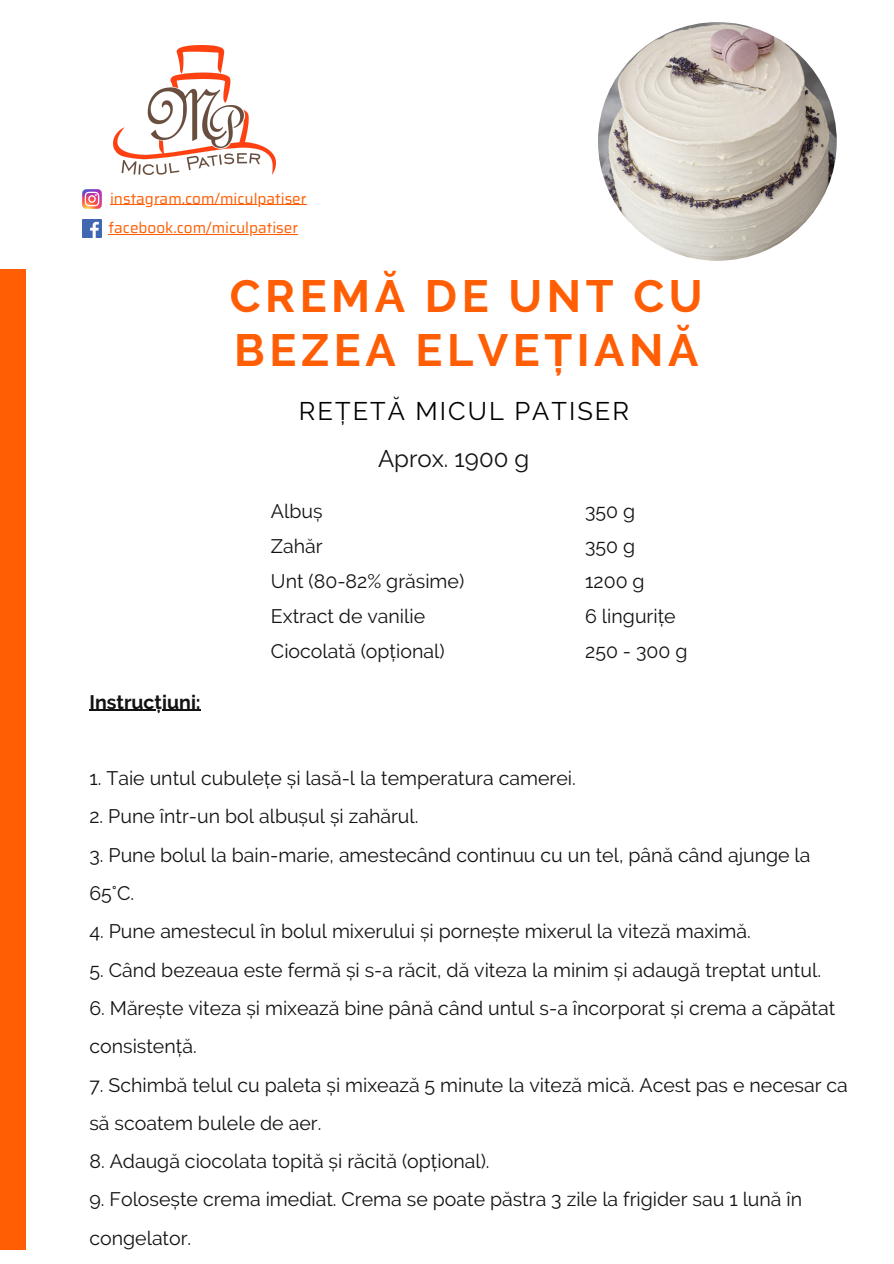
<style>
.page{position:relative;width:894px;height:1264px;background:#fff}
.page>*{position:absolute;margin:0;border:0;box-sizing:border-box;transform-origin:0 0}
.t1{font:700 45px/54px "Raleway";letter-spacing:.1em;color:#ff5e04}
.t2{font:25.35px "Raleway";letter-spacing:.08em;color:#000}
.t3{font:24px "Raleway";color:#121212}
.t4{font:19.5px/35px "Raleway";color:#121212}
.t5{font:700 19.5px "Raleway";color:#121212}
.t6{font:15.3px/29.1px "Saira";color:#ff5e04}
</style>
<div class="page">
<img style="left:598px;top:22px;width:238px;height:239px;border-radius:50%">
<img style="left:82px;top:219px;width:19px;height:19px">
<img style="left:82px;top:189px;width:19px;height:19px">
<hr style="left:110px;top:204px;width:196px;height:1px;background:#ff5e04">
<hr style="left:108px;top:234px;width:190px;height:1px;background:#ff5e04">
<img style="left:113px;top:45px;width:162px;height:129px">
<div style="left:0;top:269px;width:26px;height:980px;background:#ff5e04"></div>
<hr style="left:89px;top:709px;width:112px;height:1px;background:#121212">
<p class="t6" style="left:108px;top:184px;width:199px">instagram.com/miculpatiser facebook.com/miculpatiser</p>
<h1 class="t1" style="left:230px;top:269px;width:474px">CREMĂ DE UNT CU<br>BEZEA ELVEȚIANĂ</h1>
<p class="t2" style="left:299px;top:396px;width:331px">REȚETĂ MICUL PATISER</p>
<p class="t3" style="left:378px;top:444px;width:153px">Aprox. 1900 g</p>
<p class="t5" style="left:89px;top:690px;width:113px">Instrucțiuni:</p>
<p class="t4" style="left:271px;top:494px;width:195px">Albuș<br>Zahăr<br>Unt (80-82% grăsime)<br>Extract de vanilie<br>Ciocolată (opțional)</p>
<p class="t4" style="left:585px;top:494px;width:104px">350 g<br>350 g<br>1200 g<br>6 lingurițe<br>250 - 300 g</p>
<p class="t4" style="left:89px;top:760px;width:487px">1. Taie untul cubulețe și lasă-l la temperatura camerei.</p>
<p class="t4" style="left:89px;top:799px;width:330px">2. Pune într-un bol albușul și zahărul.</p>
<p class="t4" style="left:89px;top:835px;width:722px;line-height:38.2px">3. Pune bolul la bain-marie, amestecând continuu cu un tel, până când ajunge la<br>65°C.</p>
<p class="t4" style="left:89px;top:913px;width:662px">4. Pune amestecul în bolul mixerului și pornește mixerul la viteză maximă.</p>
<p class="t4" style="left:89px;top:952px;width:733px">5. Când bezeaua este fermă și s-a răcit, dă viteza la minim și adaugă treptat untul.</p>
<p class="t4" style="left:89px;top:988px;width:747px;line-height:38.2px">6. Mărește viteza și mixează bine până când untul s-a încorporat și crema a căpătat consistență.</p>
<p class="t4" style="left:89px;top:1065px;width:759px;line-height:38.2px">7. Schimbă telul cu paleta și mixează 5 minute la viteză mică. Acest pas e necesar ca să scoatem bulele de aer.</p>
<p class="t4" style="left:89px;top:1143px;width:401px">8. Adaugă ciocolata topită și răcită (opțional).</p>
<p class="t4" style="left:89px;top:1180px;width:714px;line-height:38.2px">9. Folosește crema imediat. Crema se poate păstra 3 zile la frigider sau 1 lună în congelator.</p>
</div>
